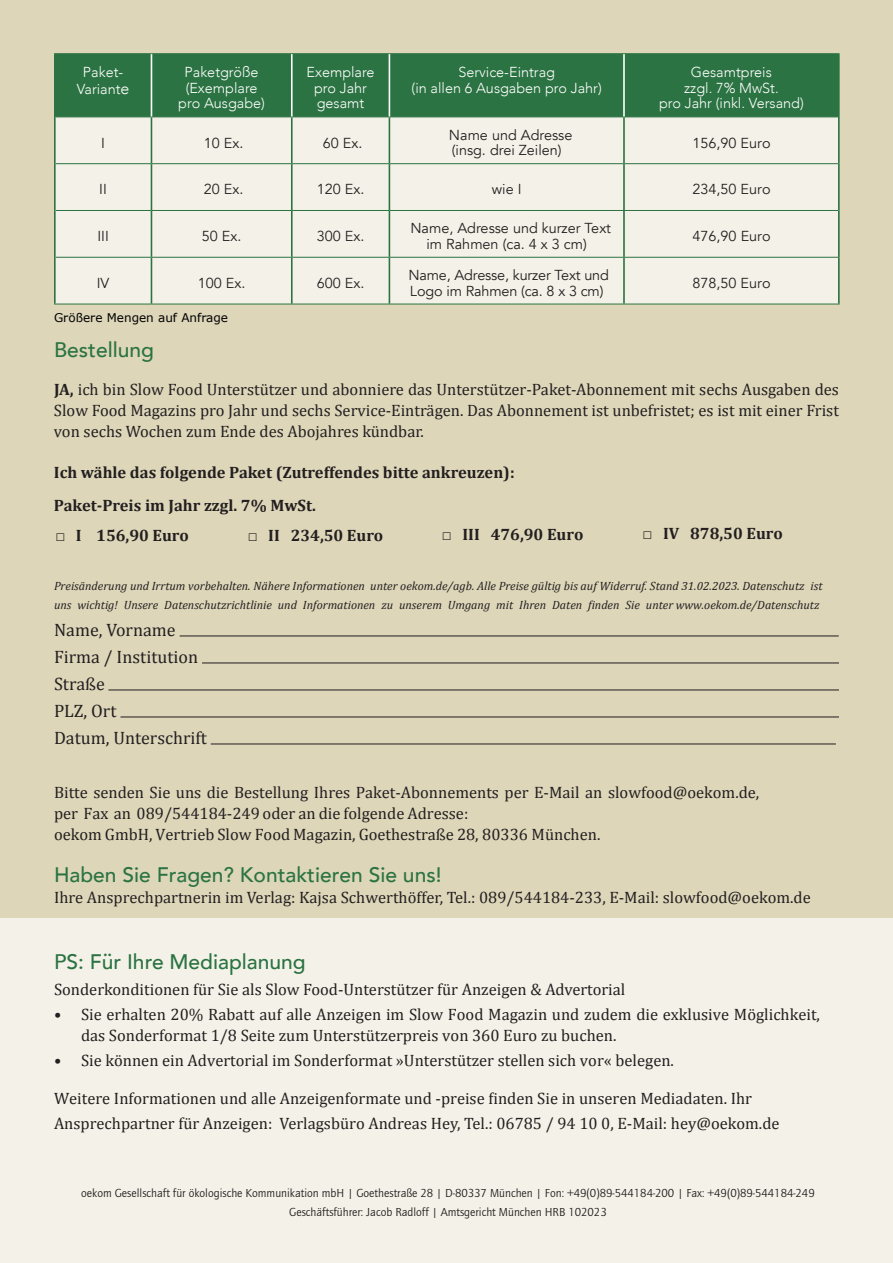
<style>
.page{position:relative;width:893px;height:1263px;background:#ddd6b9}
.page>*{position:absolute;margin:0;border:0;box-sizing:border-box;transform-origin:0 0}
.t1{font:500 21px "Avenir";color:#2b7342}
.t2{font:18px/27px "Cambria";color:#231f20}
.t3{font:16.5px/21px "Cambria";color:#231f20}
.t4{font:700 16.5px/33px "Cambria";color:#231f20}
.t5{font:14.4px/15.9px "Avenir";color:#231f20}
.t6{font:300 14.4px/15.9px "Avenir";color:#fff;text-align:center}
.t7{font:italic 12px/18.9px "Cambria";color:#231f20}
.t8{font:12px/19.2px "Quay Itc T";color:#231f20;text-align:center}
.t9{font:12px "Verdana";color:#000001}
.s1{font-size:16.05px}
.s2{font-weight:700}
.s3{font-family:"Arial";font-weight:400}
</style>
<div class="page">
<div style="left:56px;top:54px;width:782px;height:63px;background:#2b7342"></div>
<div style="left:56px;top:118px;width:782px;height:186px;background:#f4f2e8"></div>
<hr style="left:54px;top:53px;width:97px;height:1px;background:#2b7342">
<hr style="left:151px;top:53px;width:141px;height:1px;background:#2b7342">
<hr style="left:292px;top:53px;width:97px;height:1px;background:#2b7342">
<hr style="left:389px;top:53px;width:235px;height:1px;background:#2b7342">
<hr style="left:624px;top:53px;width:216px;height:1px;background:#2b7342">
<hr style="left:54px;top:54px;width:2px;height:63px;background:#2b7342">
<hr style="left:838px;top:54px;width:2px;height:63px;background:#2b7342">
<hr style="left:54px;top:257px;width:2px;height:47px;background:#2b7342">
<hr style="left:151px;top:258px;width:1px;height:46px;background:#2b7342">
<hr style="left:291px;top:258px;width:2px;height:46px;background:#2b7342">
<hr style="left:389px;top:258px;width:1px;height:46px;background:#2b7342">
<hr style="left:623px;top:258px;width:2px;height:46px;background:#2b7342">
<hr style="left:838px;top:257px;width:2px;height:47px;background:#2b7342">
<hr style="left:54px;top:304px;width:97px;height:1px;background:#2b7342">
<hr style="left:151px;top:304px;width:141px;height:1px;background:#2b7342">
<hr style="left:292px;top:304px;width:97px;height:1px;background:#2b7342">
<hr style="left:389px;top:304px;width:235px;height:1px;background:#2b7342">
<hr style="left:624px;top:304px;width:216px;height:1px;background:#2b7342">
<hr style="left:56px;top:117px;width:95px;height:1px;background:#2b7342">
<hr style="left:151px;top:117px;width:141px;height:1px;background:#2b7342">
<hr style="left:292px;top:117px;width:97px;height:1px;background:#2b7342">
<hr style="left:389px;top:117px;width:235px;height:1px;background:#2b7342">
<hr style="left:624px;top:117px;width:214px;height:1px;background:#2b7342">
<hr style="left:54px;top:117px;width:2px;height:47px;background:#2b7342">
<hr style="left:151px;top:117px;width:1px;height:46px;background:#2b7342">
<hr style="left:291px;top:117px;width:2px;height:46px;background:#2b7342">
<hr style="left:389px;top:117px;width:1px;height:46px;background:#2b7342">
<hr style="left:623px;top:117px;width:2px;height:46px;background:#2b7342">
<hr style="left:838px;top:117px;width:2px;height:47px;background:#2b7342">
<hr style="left:56px;top:163px;width:95px;height:1px;background:#2b7342">
<hr style="left:151px;top:163px;width:141px;height:1px;background:#2b7342">
<hr style="left:292px;top:163px;width:97px;height:1px;background:#2b7342">
<hr style="left:389px;top:163px;width:235px;height:1px;background:#2b7342">
<hr style="left:624px;top:163px;width:214px;height:1px;background:#2b7342">
<hr style="left:54px;top:164px;width:2px;height:46px;background:#2b7342">
<hr style="left:151px;top:164px;width:1px;height:46px;background:#2b7342">
<hr style="left:291px;top:164px;width:2px;height:46px;background:#2b7342">
<hr style="left:389px;top:164px;width:1px;height:46px;background:#2b7342">
<hr style="left:623px;top:164px;width:2px;height:46px;background:#2b7342">
<hr style="left:838px;top:164px;width:2px;height:46px;background:#2b7342">
<hr style="left:56px;top:210px;width:95px;height:1px;background:#2b7342">
<hr style="left:151px;top:210px;width:141px;height:1px;background:#2b7342">
<hr style="left:292px;top:210px;width:97px;height:1px;background:#2b7342">
<hr style="left:389px;top:210px;width:235px;height:1px;background:#2b7342">
<hr style="left:624px;top:210px;width:214px;height:1px;background:#2b7342">
<hr style="left:56px;top:257px;width:95px;height:1px;background:#2b7342">
<hr style="left:151px;top:257px;width:141px;height:1px;background:#2b7342">
<hr style="left:292px;top:257px;width:97px;height:1px;background:#2b7342">
<hr style="left:389px;top:257px;width:235px;height:1px;background:#2b7342">
<hr style="left:624px;top:257px;width:214px;height:1px;background:#2b7342">
<hr style="left:54px;top:210px;width:2px;height:47px;background:#2b7342">
<hr style="left:151px;top:211px;width:1px;height:46px;background:#2b7342">
<hr style="left:291px;top:211px;width:2px;height:46px;background:#2b7342">
<hr style="left:389px;top:211px;width:1px;height:46px;background:#2b7342">
<hr style="left:623px;top:211px;width:2px;height:46px;background:#2b7342">
<hr style="left:838px;top:210px;width:2px;height:47px;background:#2b7342">
<hr style="left:151px;top:54px;width:1px;height:63px;background:#fff">
<hr style="left:291px;top:54px;width:2px;height:63px;background:#fff">
<hr style="left:389px;top:54px;width:1px;height:63px;background:#fff">
<hr style="left:623px;top:54px;width:2px;height:63px;background:#fff">
<div style="left:0;top:918px;width:893px;height:345px;background:#f4f2e8"></div>
<hr style="left:180px;top:635px;width:659px;height:1px;background:#231f20">
<hr style="left:202px;top:662px;width:637px;height:1px;background:#231f20">
<hr style="left:108px;top:689px;width:731px;height:1px;background:#231f20">
<hr style="left:120px;top:716px;width:719px;height:1px;background:#231f20">
<hr style="left:211px;top:743px;width:625px;height:1px;background:#231f20">
<p class="t6" style="left:77px;top:63px;width:54px;line-height:17.7px">Paket-<br>Variant<span class="s1">e</span></p>
<p class="t6" style="left:178px;top:64px;width:88px">Paketgröße (Exemplare pro Ausgabe)</p>
<p class="t6" style="left:307px;top:64px;width:70px">Exemplare pro Jahr gesamt</p>
<p class="t6" style="left:412px;top:64px;width:192px">Service-Eintrag<br>(in allen 6 Ausgaben pro Jahr)</p>
<p class="t6" style="left:659px;top:64px;width:146px">Gesamtpreis<br>zzgl. 7% MwSt.<br>pro Jahr (inkl. Versand)</p>
<p class="t5" style="left:101px;top:135px;width:5px">I</p>
<p class="t5" style="left:204px;top:135px;width:41px">10 Ex.</p>
<p class="t5" style="left:323px;top:135px;width:41px">60 Ex.</p>
<p class="t5" style="left:449px;top:127px;width:125px">Name und Adresse (insg. drei Zeilen)</p>
<p class="t5" style="left:692px;top:135px;width:80px">156,90 Euro</p>
<p class="t5" style="left:99px;top:182px;width:9px">II</p>
<p class="t5" style="left:204px;top:182px;width:41px">20 Ex.</p>
<p class="t5" style="left:317px;top:182px;width:49px">120 Ex.</p>
<p class="t5" style="left:492px;top:182px;width:31px">wie I</p>
<p class="t5" style="left:692px;top:182px;width:80px">234,50 Euro</p>
<p class="t5" style="left:97px;top:228px;width:13px">III</p>
<p class="t5" style="left:202px;top:228px;width:41px">50 Ex.</p>
<p class="t5" style="left:317px;top:228px;width:49px">300 Ex.</p>
<p class="t5" style="left:410px;top:220px;width:202px;text-align:center">Name, Adresse und kurzer Text im Rahmen (ca. 4 x 3 cm)</p>
<p class="t5" style="left:692px;top:228px;width:80px">476,90 Euro</p>
<p class="t5" style="left:97px;top:275px;width:14px">IV</p>
<p class="t5" style="left:198px;top:275px;width:49px">100 Ex.</p>
<p class="t5" style="left:317px;top:275px;width:49px">600 Ex.</p>
<p class="t5" style="left:408px;top:267px;width:202px">Name, Adresse, kurzer Text und<br>Logo im Rahmen (ca. 8 x 3 cm)</p>
<p class="t5" style="left:692px;top:275px;width:80px">878,50 Euro</p>
<p class="t9" style="left:54px;top:309px;width:176px">Größere Mengen auf Anfrage</p>
<p class="t1" style="left:54px;top:332px;width:101px">Bestellung</p>
<p class="t3" style="left:54px;top:379px;width:786px;text-align:justify"><span class="s2">JA,</span> ich bin Slow Food Unterstützer und abonniere das Unterstützer-Paket-Abonnement mit sechs Ausgaben des Slow Food Magazins pro Jahr und sechs Service-Einträgen. Das Abonnement ist unbefristet; es ist mit einer Frist von sechs Wochen zum Ende des Abojahres kündbar.</p>
<p class="t4" style="left:54px;top:456px;width:462px">Ich wähle das folgende Paket (Zutreffendes bitte ankreuzen):<br>Paket-Preis im Jahr zzgl. 7% MwSt.</p>
<p class="t4" style="left:55px;top:518px;width:135px"><span class="s3">□</span> I 156,90 Euro</p>
<p class="t4" style="left:248px;top:518px;width:137px"><span class="s3">□</span> II 234,50 Euro</p>
<p class="t4" style="left:442px;top:517px;width:143px"><span class="s3">□</span> III 476,90 Euro</p>
<p class="t4" style="left:642px;top:516px;width:142px"><span class="s3">□</span> IV 878,50 Euro</p>
<p class="t7" style="left:54px;top:576px;width:770px">Preisänderung und Irrtum vorbehalten. Nähere Informationen unter oekom.de/agb. Alle Preise gültig bis auf Widerruf. Stand 31.02.2023. Datenschutz ist uns wichtig! Unsere Datenschutzrichtlinie und Informationen zu unserem Umgang mit Ihren Daten finden Sie unter www.oekom.de/Datenschutz</p>
<p class="t2" style="left:54px;top:616px;width:154px">Name, Vorname<br>Firma / Institution<br>Straße<br>PLZ, Ort<br>Datum, Unterschrift</p>
<p class="t3" style="left:54px;top:782px;width:707px">Bitte senden Sie uns die Bestellung Ihres Paket-Abonnements per E-Mail an slowfood@oekom.de, per Fax an 089/544184-249 oder an die folgende Adresse:<br>oekom GmbH, Vertrieb Slow Food Magazin, Goethestraße 28, 80336 München.</p>
<p class="t1" style="left:54px;top:856px;width:389px">Haben Sie Fragen? Kontaktieren Sie uns!</p>
<p class="t3" style="left:54px;top:887px;width:758px">Ihre Ansprechpartnerin im Verlag: Kajsa Schwerthöffer, Tel.: 089/544184-233, E-Mail: slowfood@oekom.de</p>
<p class="t1" style="left:54px;top:944px;width:253px">PS: Für Ihre Mediaplanung</p>
<p class="t3" style="left:54px;top:978px;width:573px">Sonderkonditionen für Sie als Slow Food-Unterstützer für Anzeigen &amp; Advertorial</p>
<p class="t3" style="left:81px;top:1003px;width:740px;text-indent:-27px">• Sie erhalten 20% Rabatt auf alle Anzeigen im Slow Food Magazin und zudem die exklusive Möglichkeit, das Sonderformat 1/8 Seite zum Unterstützerpreis von 360 Euro zu buchen.</p>
<p class="t3" style="left:54px;top:1050px;width:621px">• Sie können ein Advertorial im Sonderformat »Unterstützer stellen sich vor« belegen.</p>
<p class="t3" style="left:54px;top:1086px;width:727px;line-height:25.2px">Weitere Informationen und alle Anzeigenformate und -preise finden Sie in unseren Mediadaten. Ihr<br>Ansprechpartner für Anzeigen: Verlagsbüro Andreas Hey, Tel.: 06785 / 94 10 0, E-Mail: hey@oekom.de</p>
<p class="t8" style="left:81px;top:1184px;width:735px">oekom Gesellschaft für ökologische Kommunikation mbH | Goethestraße 28 | D-80337 München | Fon: +49(0)89-544184-200 | Fax: +49(0)89-544184-249<br>Geschäftsführer: Jacob Radloff | Amtsgericht München HRB 102023</p>
</div>
